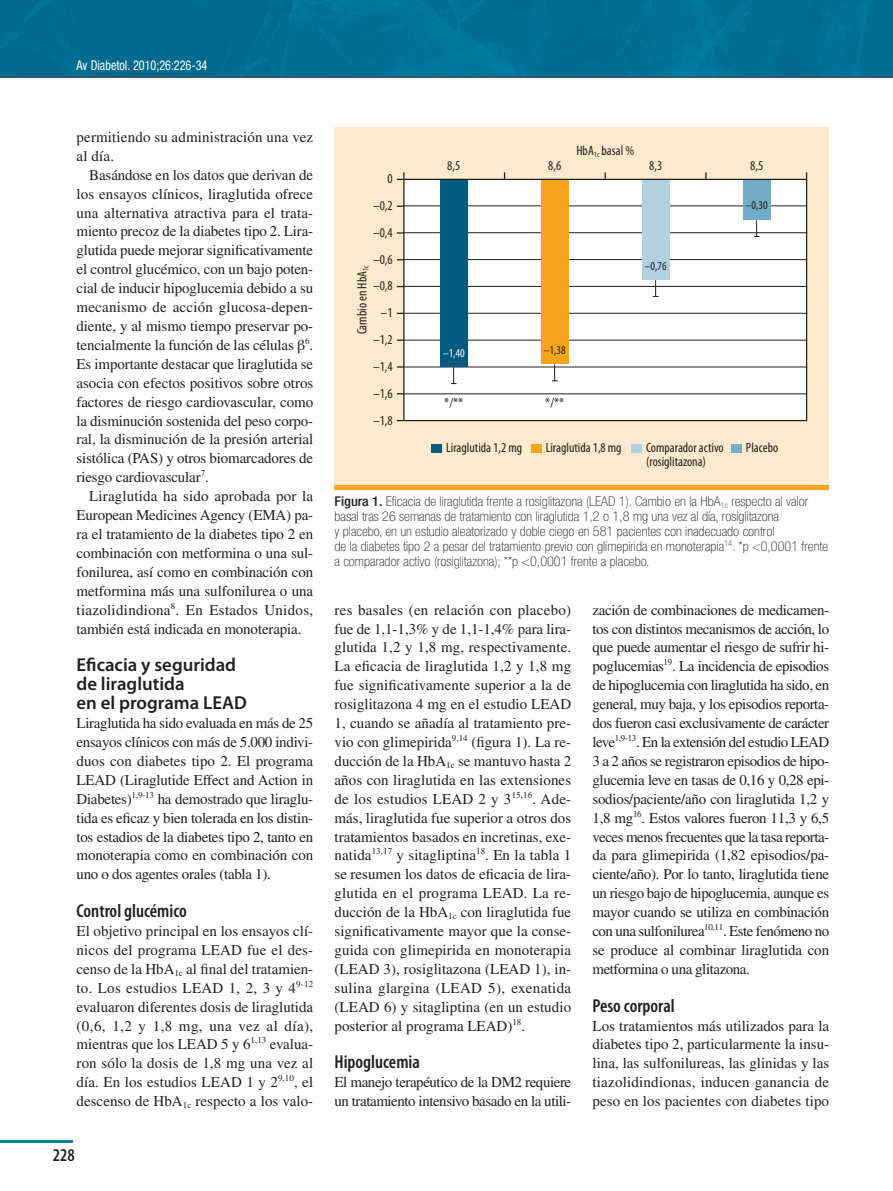
<style>
.page{position:relative;width:893px;height:1191px;background:#fff}
.page>*{position:absolute;margin:0;border:0;box-sizing:border-box;transform-origin:0 0}
.t1{font:600 18.75px/18.9px "Myriad Pro";color:#231f20}
.t2{font:600 condensed 18.75px "Myriad Pro";color:#231f20}
.t3{font:600 condensed 18px "Myriad Pro";color:#231f20}
.t4{font:15px/18.9px "Times LT Std";letter-spacing:-.005em;color:#231f20;text-align:justify}
.t5{font:15px/18.9px "Times LT Std";letter-spacing:-.03em;color:#231f20}
.t6{font:100 condensed 13.5px/15px "Helvetica Neue LT Std";color:#231f20;scale:1.05 1}
.t7{font:condensed 13.5px/26.8px "Myriad Pro";color:#231f20;text-align:right}
.t8{font:condensed 13.5px "Helvetica Neue LT Std";color:#fff;scale:.9 1}
.t9{font:condensed 12px "Myriad Pro";color:#231f20}
.t10{font:condensed 12px "Myriad Pro";color:#fff}
.s1{font-weight:500}
</style>
<div class="page">
<img style="left:0;top:0;width:892px;height:77px">
<hr style="left:0;top:77px;width:893px;height:1px;background:#231f20">
<hr style="left:0;top:1140px;width:72px;height:2px;background:#0d7fa2">
<svg style="left:892px;top:0;width:1px;height:78px"></svg>
<div style="left:334px;top:128px;width:495px;height:361px;background:#feeacc"></div>
<hr style="left:334px;top:485px;width:495px;height:4px;background:#f9a51b">
<svg style="left:397px;top:205px;width:6px;height:2px"></svg>
<svg style="left:397px;top:232px;width:6px;height:2px"></svg>
<svg style="left:397px;top:339px;width:6px;height:2px"></svg>
<svg style="left:397px;top:172px;width:8px;height:8px"></svg>
<svg style="left:705px;top:172px;width:2px;height:7px"></svg>
<div style="left:431px;top:444px;width:11px;height:8px;background:#005b7f"></div>
<div style="left:531px;top:444px;width:11px;height:8px;background:#f9a51b"></div>
<div style="left:631px;top:444px;width:11px;height:8px;background:#b1d0e0"></div>
<div style="left:731px;top:444px;width:11px;height:8px;background:#72adc7"></div>
<div style="left:404px;top:179px;width:403px;height:241px;background:#fff"></div>
<div style="left:403px;top:179px;width:404px;height:242px;border:1px solid #231f20"></div>
<hr style="left:403px;top:205px;width:404px;height:1px;background:#231f20">
<hr style="left:403px;top:232px;width:404px;height:1px;background:#231f20">
<hr style="left:403px;top:259px;width:404px;height:1px;background:#231f20">
<hr style="left:403px;top:286px;width:404px;height:1px;background:#231f20">
<hr style="left:403px;top:313px;width:404px;height:1px;background:#231f20">
<hr style="left:403px;top:340px;width:404px;height:1px;background:#231f20">
<hr style="left:403px;top:366px;width:404px;height:1px;background:#231f20">
<hr style="left:403px;top:393px;width:404px;height:1px;background:#231f20">
<div style="left:541px;top:180px;width:28px;height:184px;background:#f9a51b"></div>
<svg style="left:552px;top:364px;width:6px;height:17px"></svg>
<div style="left:642px;top:180px;width:28px;height:100px;background:#b1d0e0"></div>
<svg style="left:653px;top:280px;width:6px;height:17px"></svg>
<div style="left:743px;top:180px;width:27px;height:40px;background:#72adc7"></div>
<svg style="left:754px;top:220px;width:6px;height:17px"></svg>
<div style="left:440px;top:180px;width:28px;height:187px;background:#005b7f"></div>
<svg style="left:451px;top:367px;width:6px;height:17px"></svg>
<p class="t8" style="left:77px;top:60px;width:147px">Av Diabetol. 2010;26:226-34</p>
<p class="t4" style="left:77px;top:129px;width:238px">permitiendo su administración una vez al día.</p>
<p class="t4" style="left:77px;top:167px;width:238px;text-indent:13px">Basándose en los datos que derivan de los ensayos clínicos, liraglutida ofrece una alternativa atractiva para el trata&shy;miento precoz de la diabetes tipo 2. Lira&shy;glutida puede mejorar significativamente el control glucémico, con un bajo poten&shy;cial de inducir hipoglucemia debido a su mecanismo de acción glucosa-depen&shy;diente, y al mismo tiempo preservar po&shy;tencialmente la función de las células <sup>6</sup>.<br>Es importante destacar que liraglutida se asocia con efectos positivos sobre otros factores de riesgo cardiovascular, como la disminución sostenida del peso corpo&shy;ral, la disminución de la presión arterial sistólica (PAS) y otros biomarcadores de riesgo cardiovascular<sup>7</sup>.</p>
<p class="t4" style="left:77px;top:488px;width:238px;text-indent:13px">Liraglutida ha sido aprobada por la European Medicines Agency (EMA) pa&shy;ra el tratamiento de la diabetes tipo 2 en combinación con metformina o una sul&shy;fonilurea, así como en combinación con metformina más una sulfonilurea o una tiazolidindiona<sup>8</sup>. En Estados Unidos, también está indicada en monoterapia.</p>
<p class="t1" style="left:77px;top:657px;width:172px">Eficacia y seguridad de liraglutida<br>en el programa LEAD</p>
<p class="t4" style="left:77px;top:715px;width:238px">Liraglutida ha sido evaluada en más de 25 ensayos clínicos con más de 5.000 indivi&shy;duos con diabetes tipo 2. El programa LEAD (Liraglutide Effect and Action in Diabetes)<sup>1,9-13</sup> ha demostrado que liraglu&shy;tida es eficaz y bien tolerada en los distin&shy;tos estadios de la diabetes tipo 2, tanto en monoterapia como en combinación con uno o dos agentes orales (tabla 1).</p>
<p class="t2" style="left:77px;top:903px;width:112px">Control glucémico</p>
<p class="t4" style="left:77px;top:923px;width:238px">El objetivo principal en los ensayos clí&shy;nicos del programa LEAD fue el des&shy;censo de la HbA<sub>1c</sub> al final del tratamien&shy;to. Los estudios LEAD 1, 2, 3 y 4<sup>9-12 </sup>evaluaron diferentes dosis de liraglutida (0,6, 1,2 y 1,8 mg, una vez al día), mientras que los LEAD 5 y 6<sup>1,13</sup> evalua&shy;ron sólo la dosis de 1,8 mg una vez al día. En los estudios LEAD 1 y 2<sup>9,10</sup>, el descenso de HbA<sub>1c</sub> respecto a los valo-</p>
<p class="t3" style="left:53px;top:1148px;width:24px">228</p>
<p class="t7" style="left:576px;top:138px;width:59px">HbA<sub>1c</sub> basal %</p>
<p class="t7" style="left:373px;top:166px;width:21px">0 –0,2 –0,4 –0,6 –0,8 –1 –1,2 –1,4 –1,6 –1,8</p>
<p class="t7" style="left:350px;top:334px;width:70px;rotate:-90deg">Cambio en HbA<sub>1c</sub></p>
<p class="t7" style="left:447px;top:154px;width:15px">8,5</p>
<p class="t7" style="left:548px;top:154px;width:15px">8,6</p>
<p class="t7" style="left:649px;top:154px;width:15px">8,3</p>
<p class="t7" style="left:750px;top:154px;width:15px">8,5</p>
<p class="t10" style="left:443px;top:348px;width:24px">–1,40</p>
<p class="t9" style="left:544px;top:345px;width:24px">–1,38</p>
<p class="t7" style="left:444px;top:390px;width:20px">*/**</p>
<p class="t7" style="left:545px;top:390px;width:20px">*/**</p>
<p class="t9" style="left:645px;top:261px;width:24px">–0,76</p>
<p class="t9" style="left:746px;top:201px;width:24px">–0,30</p>
<p class="t7" style="left:446px;top:436px;width:77px">Liraglutida 1,2 mg</p>
<p class="t7" style="left:546px;top:436px;width:77px">Liraglutida 1,8 mg</p>
<p class="t7" style="left:646px;top:442px;width:79px;line-height:13.5px;text-align:left">Comparador activo (rosiglitazona)</p>
<p class="t7" style="left:746px;top:436px;width:34px">Placebo</p>
<p class="t6" style="left:334px;top:495px;width:472px"><span class="s1">Figura 1.</span> Eficacia de liraglutida frente a rosiglitazona (LEAD 1). Cambio en la HbA<sub>1c</sub> respecto al valor basal tras 26 semanas de tratamiento con liraglutida 1,2 o 1,8 mg una vez al día, rosiglitazona<br>y placebo, en un estudio aleatorizado y doble ciego en 581 pacientes con inadecuado control<br>de la diabetes tipo 2 a pesar del tratamiento previo con glimepirida en monoterapia<sup>14</sup>. *p &lt;0,0001 frente a comparador activo (rosiglitazona); **p &lt;0,0001 frente a placebo.</p>
<p class="t4" style="left:334px;top:601px;width:238px">res basales (en relación con placebo) fue de 1,1-1,3% y de 1,1-1,4% para lira&shy;glutida 1,2 y 1,8 mg, respectivamente.<br>La eficacia de liraglu tida 1,2 y 1,8 mg fue significativamente superior a la de rosiglitazona 4 mg en el estudio LEAD 1, cuando se añadía al tratamiento pre&shy;vio con glimepirida<sup>9,14</sup> (figura 1). La re&shy;ducción de la HbA<sub>1c</sub> se mantuvo hasta 2 años con liraglutida en las extensiones de los estudios LEAD 2 y 3<sup>15,16</sup>. Ade&shy;más, liraglutida fue superior a otros dos tratamientos basados en incretinas, exe&shy;natida<sup>13,17</sup> y sitagliptina<sup>18</sup>. En la tabla 1 se resumen los datos de eficacia de lira&shy;glutida en el programa LEAD. La re&shy;ducción de la HbA<sub>1c</sub> con liraglutida fue significativamente mayor que la conse&shy;guida con glimepirida en monoterapia (LEAD 3), rosiglitazona (LEAD 1), in&shy;sulina glargina (LEAD 5), exenatida (LEAD 6) y sitagliptina (en un estudio posterior al programa LEAD)<sup>18</sup>.</p>
<p class="t2" style="left:334px;top:1055px;width:87px">Hipoglucemia</p>
<p class="t5" style="left:334px;top:1074px;width:238px">El manejo terapéutico de la DM2 requiere un tratamiento intensivo basado en la utili-</p>
<p class="t4" style="left:592px;top:601px;width:238px">zación de combinaciones de medicamen&shy;tos con distintos mecanismos de acción, lo que puede aumentar el riesgo de sufrir hi&shy;poglucemias<sup>19</sup>. La incidencia de episodios de hipoglucemia con liraglutida ha sido, en general, muy baja, y los episodios reporta&shy;dos fueron casi exclusivamente de carácter leve<sup>1,9-13</sup>. En la extensión del estudio LEAD 3 a 2 años se registraron episodios de hipo&shy;glucemia leve en tasas de 0,16 y 0,28 epi&shy;sodios/paciente/año con liraglutida 1,2 y 1,8 mg<sup>16</sup>. Estos valores fueron 11,3 y 6,5 veces menos frecuentes que la tasa reporta&shy;da para glimepirida (1,82 episodios/pa&shy;ciente/año). Por lo tanto, liraglutida tiene un riesgo bajo de hipoglucemia, aunque es mayor cuando se utiliza en combinación con una sulfonilurea<sup>10,11</sup>. Este fenómeno no se produce al combinar liraglutida con met formina o una glitazona.</p>
<p class="t2" style="left:592px;top:998px;width:84px">Peso corporal</p>
<p class="t4" style="left:592px;top:1017px;width:238px">Los tratamientos más utilizados para la diabetes tipo 2, particularmente la insu&shy;lina, las sulfonilureas, las glinidas y las tiazolidindionas, inducen ganancia de peso en los pacientes con diabetes tipo</p>
</div>
